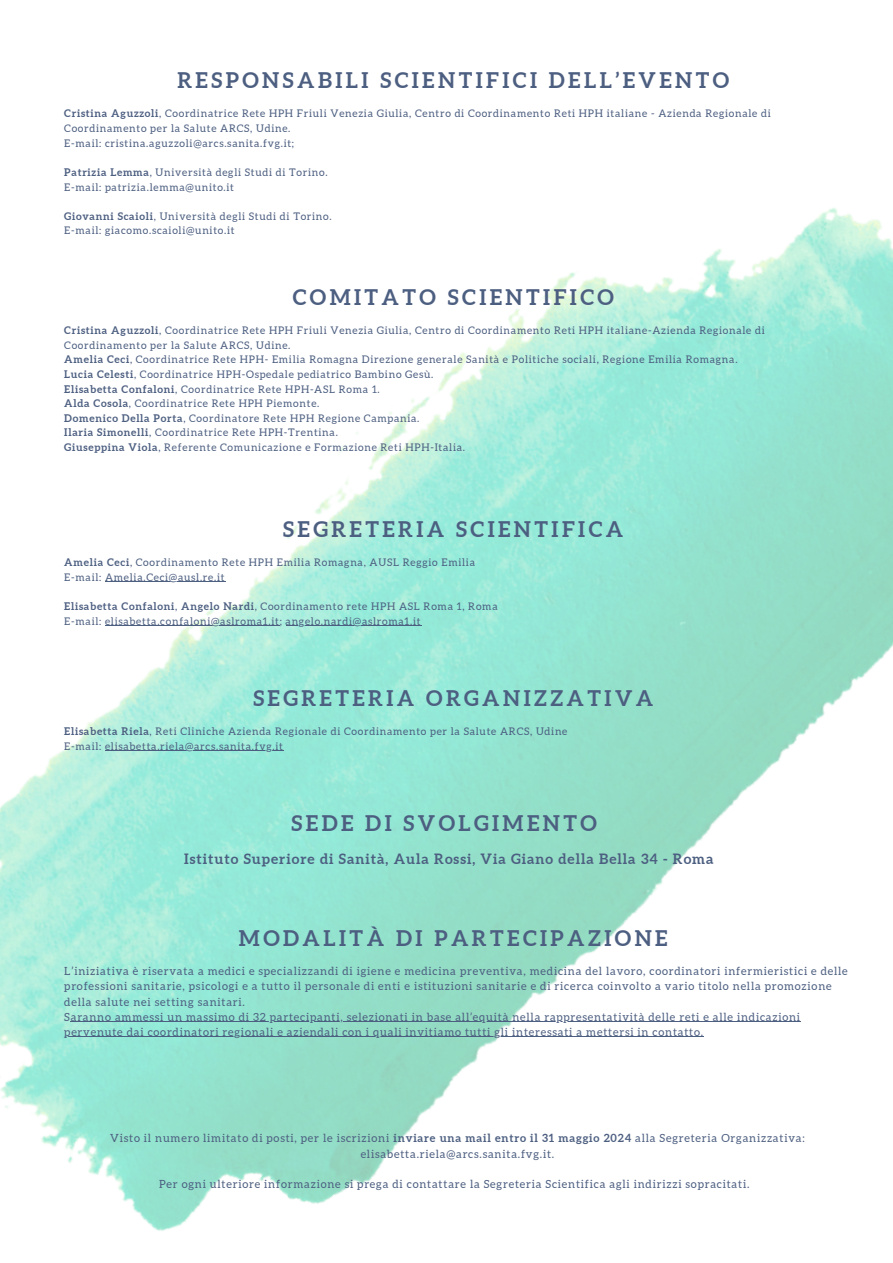
<style>
.page{position:relative;width:893px;height:1263px;background:#fff}
.page>*{position:absolute;margin:0;border:0;box-sizing:border-box;transform-origin:0 0}
.t1{font:700 21.52px "Aleo";letter-spacing:.16em;color:#4d5f81}
.t2{font:700 14.25px "Aleo";letter-spacing:.07em;color:#4d5f81}
.t3{font:11.25px/15.1px "Aleo";letter-spacing:.07em;color:#4d5f81}
.t4{font:10.5px/14.6px "Aleo";letter-spacing:.07em;color:#4d5f81}
.s1{font-weight:700}
</style>
<div class="page">
<img style="left:0;top:208px;width:893px;height:1023px">
<hr style="left:105px;top:581px;width:120px;height:1px;background:#4d5f81">
<hr style="left:105px;top:625px;width:175px;height:1px;background:#4d5f81">
<hr style="left:285px;top:625px;width:136px;height:1px;background:#4d5f81">
<hr style="left:105px;top:750px;width:179px;height:1px;background:#4d5f81">
<hr style="left:71px;top:1021px;width:730px;height:1px;background:#4d5f81">
<hr style="left:64px;top:1036px;width:640px;height:1px;background:#4d5f81">
<p class="t1" style="left:177px;top:68px;width:553px">RESPONSABILI SCIENTIFICI DELL’EVENTO</p>
<h1 class="t4" style="left:64px;top:106px;width:708px"><span class="s1">Cristina Aguzzoli</span>, Coordinatrice Rete HPH Friuli Venezia Giulia, Centro di Coordinamento Reti HPH italiane - Azienda Regionale di<br>Coordinamento per la Salute ARCS, Udine.</h1>
<p class="t4" style="left:64px;top:136px;width:231px">E-mail: cristina.aguzzoli@arcs.sanita.fvg.it;</p>
<p class="t4" style="left:64px;top:165px;width:265px"><span class="s1">Patrizia Lemma</span>, Università degli Studi di Torino.</p>
<p class="t4" style="left:64px;top:179px;width:171px">E-mail: patrizia.lemma@unito.it</p>
<p class="t4" style="left:64px;top:209px;width:269px"><span class="s1">Giovanni Scaioli</span>, Università degli Studi di Torino.</p>
<p class="t4" style="left:64px;top:223px;width:172px">E-mail: giacomo.scaioli@unito.it</p>
<p class="t1" style="left:293px;top:285px;width:323px">COMITATO SCIENTIFICO</p>
<h1 class="t4" style="left:64px;top:323px;width:702px"><span class="s1">Cristina Aguzzoli</span>, Coordinatrice Rete HPH Friuli Venezia Giulia, Centro di Coordinamento Reti HPH italiane-Azienda Regionale di<br>Coordinamento per la Salute ARCS, Udine.</h1>
<p class="t4" style="left:64px;top:352px;width:674px"><span class="s1">Amelia Ceci</span>, Coordinatrice Rete HPH- Emilia Romagna Direzione generale Sanità e Politiche sociali, Regione Emilia Romagna.</p>
<p class="t4" style="left:64px;top:367px;width:370px"><span class="s1">Lucia Celesti</span>, Coordinatrice HPH-Ospedale pediatrico Bambino Gesù.</p>
<p class="t4" style="left:64px;top:381px;width:317px"><span class="s1">Elisabetta Confaloni</span>, Coordinatrice Rete HPH-ASL Roma 1.</p>
<p class="t4" style="left:64px;top:396px;width:257px"><span class="s1">Alda Cosola</span>, Coordinatrice Rete HPH Piemonte.</p>
<p class="t4" style="left:64px;top:411px;width:357px"><span class="s1">Domenico Della Porta</span>, Coordinatore Rete HPH Regione Campania.</p>
<p class="t4" style="left:64px;top:425px;width:275px"><span class="s1">Ilaria Simonelli</span>, Coordinatrice Rete HPH-Trentina.</p>
<p class="t4" style="left:64px;top:440px;width:402px"><span class="s1">Giuseppina Viola</span>, Referente Comunicazione e Formazione Reti HPH-Italia.</p>
<p class="t1" style="left:283px;top:517px;width:341px">SEGRETERIA SCIENTIFICA</p>
<h1 class="t4" style="left:64px;top:555px;width:412px"><span class="s1">Amelia Ceci</span>, Coordinamento Rete HPH Emilia Romagna, AUSL Reggio Emilia</h1>
<p class="t4" style="left:64px;top:570px;width:162px">E-mail: Amelia.Ceci@ausl.re.it</p>
<p class="t4" style="left:64px;top:599px;width:435px"><span class="s1">Elisabetta Confaloni</span>, <span class="s1">Angelo Nardi</span>, Coordinamento rete HPH ASL Roma 1, Roma</p>
<p class="t4" style="left:64px;top:614px;width:358px">E-mail: elisabetta.confaloni@aslroma1.it; angelo.nardi@aslroma1.it</p>
<p class="t1" style="left:253px;top:686px;width:401px">SEGRETERIA ORGANIZZATIVA</p>
<p class="t4" style="left:64px;top:724px;width:504px"><span class="s1">Elisabetta Riela</span>, Reti Cliniche Azienda Regionale di Coordinamento per la Salute ARCS, Udine</p>
<h1 class="t4" style="left:64px;top:739px;width:220px">E-mail: elisabetta.riela@arcs.sanita.fvg.it</h1>
<h1 class="t1" style="left:291px;top:811px;width:307px">SEDE DI SVOLGIMENTO</h1>
<p class="t2" style="left:184px;top:850px;width:531px">Istituto Superiore di Sanità, Aula Rossi, Via Giano della Bella 34 - Roma</p>
<p class="t1" style="left:239px;top:926px;width:430px">MODALITÀ DI PARTECIPAZIONE</p>
<p class="t3" style="left:64px;top:963px;width:785px">L’iniziativa è riservata a medici e specializzandi di igiene e medicina preventiva, medicina del lavoro, coordinatori infermieristici e delle professioni sanitarie, psicologi e a tutto il personale di enti e istituzioni sanitarie e di ricerca coinvolto a vario titolo nella promozione della salute nei setting sanitari.</p>
<p class="t3" style="left:64px;top:1009px;width:737px">Saranno ammessi un massimo di 32 partecipanti, selezionati in base all’equità nella rappresentatività delle reti e alle indicazioni pervenute dai coordinatori regionali e aziendali con i quali invitiamo tutti gli interessati a mettersi in contatto.</p>
<p class="t3" style="left:110px;top:1131px;width:696px;text-align:center">Visto il numero limitato di posti, per le iscrizioni <span class="s1">inviare una mail entro il 31 maggio 2024</span> alla Segreteria Organizzativa: elisabetta.riela@arcs.sanita.fvg.it.</p>
<p class="t3" style="left:159px;top:1176px;width:592px">Per ogni ulteriore informazione si prega di contattare la Segreteria Scientifica agli indirizzi sopracitati.</p>
</div>
